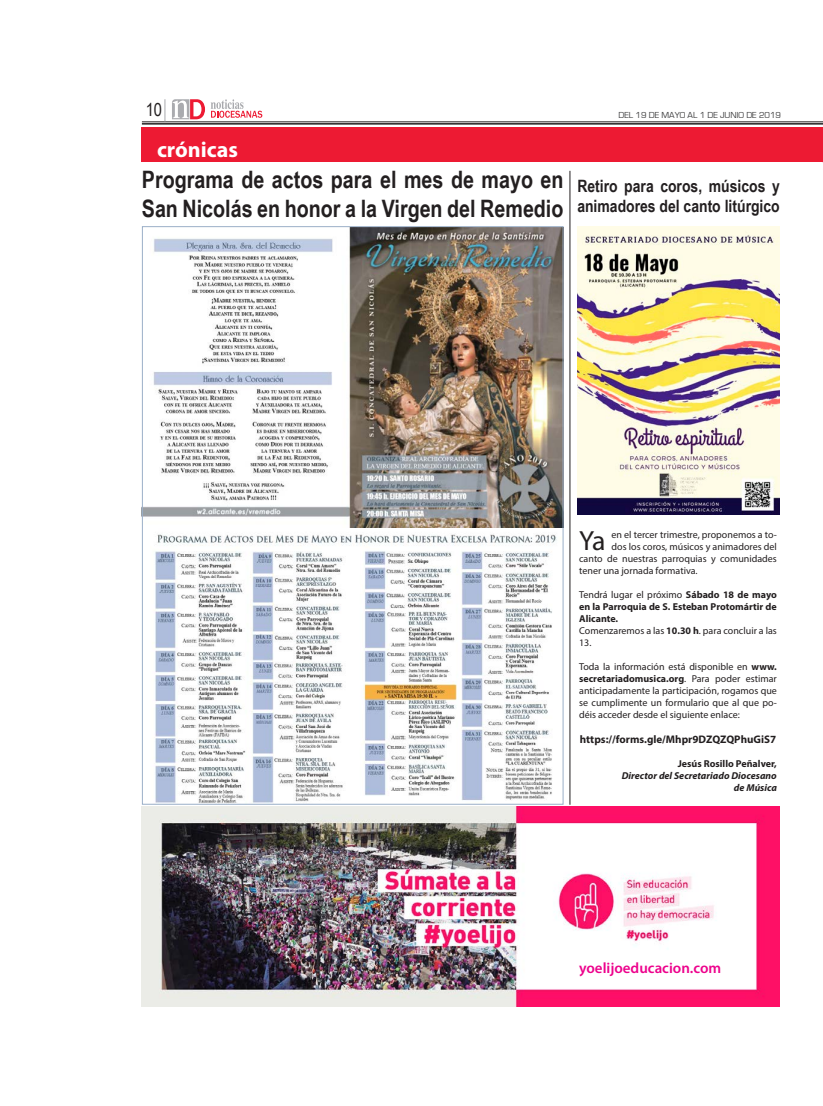
<style>
.page{position:relative;width:823px;height:1106px;background:#fff}
.page>*{position:absolute;margin:0;border:0;box-sizing:border-box;transform-origin:0 0}
.t1{font:27.8px "Myriad Pro";color:#231f20}
.t2{font:700 24px/28.8px "Arial Narrow";color:#231f20}
.t3{font:700 22px "Myriad Pro";color:#fff}
.t4{font:18px "Arial Narrow";color:#231f20}
.t5{font:700 17px/20.4px "Arial Narrow";color:#231f20}
.t6{font:600 15px "Myriad Pro";color:#ed028c}
.t7{font:700 11px "Myriad Pro";color:#231f20}
.t8{font:10px/12px "Myriad Pro";color:#231f20;text-align:justify}
.t9{font:700 10px/12px "Myriad Pro";color:#231f20}
.t10{font:italic 700 10px/12px "Myriad Pro";color:#231f20;text-align:right}
.t11{font:9px "Eurostile";color:#3e3e3f}
.s1{font-weight:400}
.s2{font-weight:700}
</style>
<div class="page">
<hr style="left:142px;top:122px;width:680px;height:1px;background:#231f20">
<hr style="left:142px;top:123px;width:680px;height:2px;background:#231f20">
<svg style="left:172px;top:99px;width:90px;height:20px"></svg>
<svg style="left:164px;top:99px;width:1px;height:22px"></svg>
<div style="left:142px;top:128px;width:680px;height:34px;background:#ed1a33"></div>
<svg style="left:822px;top:128px;width:1px;height:34px"></svg>
<img style="left:142px;top:806px;width:637px;height:200px">
<img style="left:144px;top:228px;width:417px;height:300px">
<img style="left:155px;top:534px;width:402px;height:268px">
<img style="left:577px;top:226px;width:202px;height:288px">
<hr style="left:569px;top:171px;width:1px;height:633px;background:#231f20">
<h3 class="t4" style="left:146px;top:97px;width:18px">10</h3>
<p class="t11" style="left:618px;top:110px;width:164px">DEL 19 DE MAYO AL 1 DE JUNIO DE 2019</p>
<h3 class="t3" style="left:157px;top:135px;width:82px">crónicas</h3>
<h2 class="t2" style="left:142px;top:164px;width:423px">Programa de actos para el mes de mayo en<br>San Nicolás en honor a la Virgen del Remedio</h2>
<h3 class="t5" style="left:577px;top:175px;width:204px">Retiro para coros, músicos y animadores del canto litúrgico</h3>
<h1 class="t1" style="left:579px;top:523px;width:28px">Ya</h1>
<p class="t8" style="left:611px;top:528px;width:167px">en el tercer trimestre, proponemos a to-</p>
<p class="t8" style="left:611px;top:540px;width:167px">dos los coros, músicos y animadores del</p>
<p class="t8" style="left:579px;top:552px;width:199px">canto de nuestras parroquias y comunidades</p>
<p class="t8" style="left:579px;top:564px;width:120px">tener una jornada formativa.</p>
<p class="t9" style="left:579px;top:588px;width:199px"><span class="s1">Tendrá lugar el próximo</span> Sábado 18 de mayo en la Parroquia de S. Esteban Protomártir de<br>Alicante.<br><span class="s1">Comenzaremos a las</span> 10.30 h<span class="s1">. para concluir a las<br>13.</span></p>
<p class="t8" style="left:579px;top:660px;width:199px">Toda la información está disponible en <span class="s2">www. secretariadomusica.org</span>. Para poder estimar anticipadamente la participación, rogamos que se cumplimente un formulario que al que po&shy;déis acceder desde el siguiente enlace:</p>
<p class="t7" style="left:579px;top:732px;width:198px">https://forms.gle/Mhpr9DZQZQPhuGiS7</p>
<p class="t9" style="left:677px;top:757px;width:100px">Jesús Rosillo Peñalver,</p>
<p class="t10" style="left:621px;top:769px;width:157px">Director del Secretariado Diocesano de Música</p>
<h3 class="t6" style="left:578px;top:958px;width:143px">yoelijoeducacion.com</h3>
</div>
